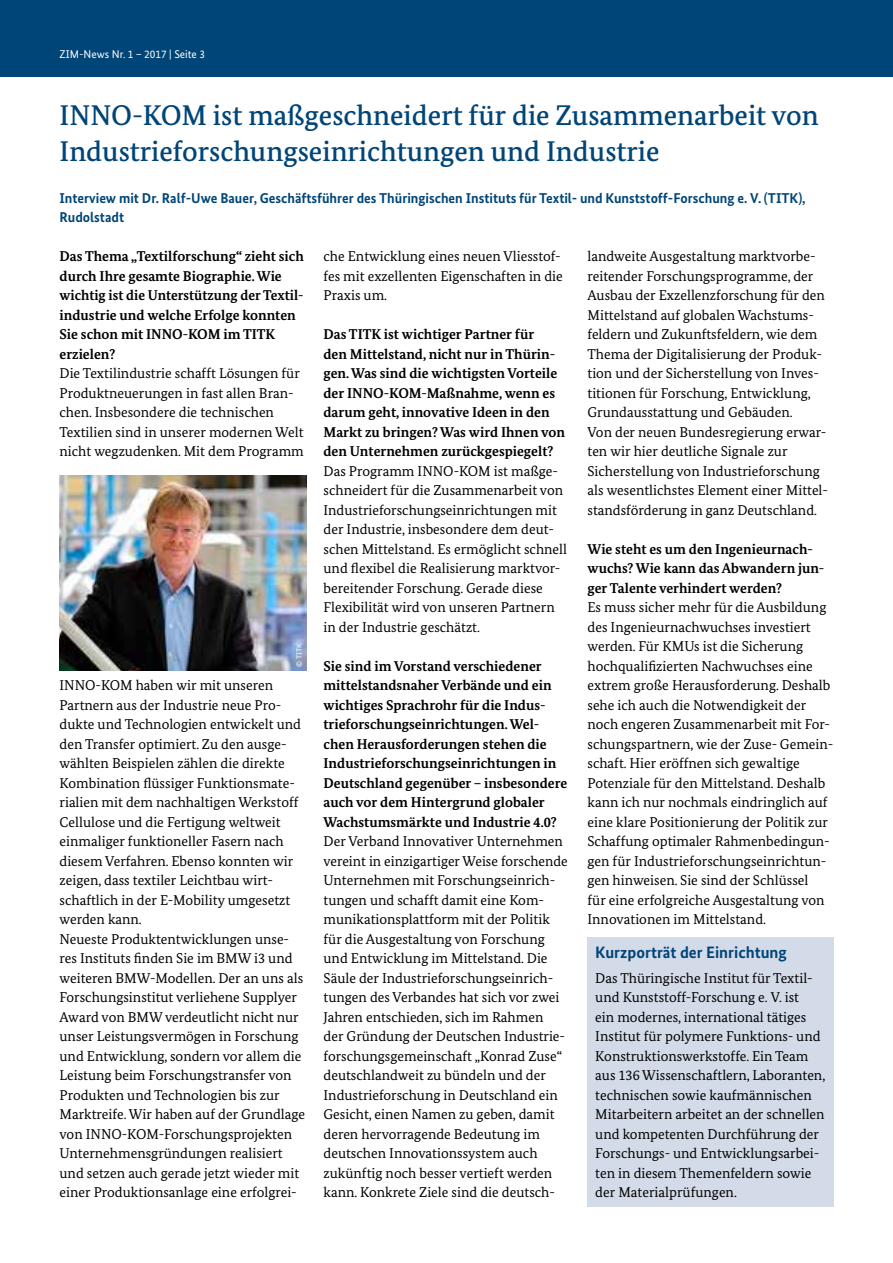
<style>
.page{position:relative;width:893px;height:1263px;background:#fff}
.page>*{position:absolute;margin:0;border:0;box-sizing:border-box;transform-origin:0 0}
.t1{font:500 28.5px/36px "Bundes Serif";color:#004578}
.t2{font:700 16.5px "Bundes Sans";color:#004578}
.t3{font:14.25px/19.5px "Bundes Serif";color:#000}
.t4{font:700 14.25px/19.5px "Bundes Serif";color:#000}
.t5{font:700 14.25px/19.5px "Bundes Sans";color:#004578}
.t6{font:11.25px "Bundes Sans";color:#fff}
.t7{font:7.5px "Bundes Sans";color:#fff}
</style>
<div class="page">
<div style="left:0;top:0;width:893px;height:77px;background:#004578"></div>
<img style="left:60px;top:476px;width:246px;height:195px">
<div style="left:587px;top:937px;width:246px;height:269px;background:#d4dbe8"></div>
<p class="t6" style="left:60px;top:47px;width:147px">ZIM-News Nr. 1 – 2017 | Seite 3</p>
<h1 class="t1" style="left:60px;top:97px;width:761px">INNO-KOM ist maßgeschneidert für die Zusammenarbeit von<br>Industrieforschungseinrichtungen und Industrie</h1>
<p class="t5" style="left:60px;top:188px;width:748px">Interview mit Dr. Ralf-Uwe Bauer, Geschäftsführer des Thüringischen Instituts für Textil- und Kunststoff-Forschung e. V. (TITK),<br>Rudolstadt</p>
<p class="t4" style="left:60px;top:246px;width:246px">Das Thema „Textilforschung“ zieht sich durch Ihre gesamte Biographie. Wie wichtig ist die Unterstützung der Textil&shy;industrie und welche Erfolge konnten<br>Sie schon mit INNO-KOM im TITK erzielen?</p>
<p class="t3" style="left:60px;top:363px;width:246px">Die Textilindustrie schafft Lösungen für Produktneuerungen in fast allen Bran&shy;chen. Insbesondere die technischen Textilien sind in unserer modernen Welt nicht wegzudenken. Mit dem Programm</p>
<p class="t3" style="left:323px;top:246px;width:241px">che Entwicklung eines neuen Vliesstof&shy;fes mit exzellenten Eigenschaften in die<br>Praxis um.</p>
<p class="t4" style="left:323px;top:324px;width:243px">Das TITK ist wichtiger Partner für<br>den Mittelstand, nicht nur in Thürin&shy;gen. Was sind die wichtigsten Vorteile der INNO-KOM-Maßnahme, wenn es darum geht, innovative Ideen in den Markt zu bringen? Was wird Ihnen von den Unternehmen zurückgespiegelt?</p>
<p class="t3" style="left:323px;top:461px;width:245px">Das Programm INNO-KOM ist maßge&shy;schneidert für die Zusammenarbeit von Industrieforschungseinrichtungen mit der Industrie, insbesondere dem deut&shy;schen Mittelstand. Es ermöglicht schnell und flexibel die Realisierung marktvor&shy;bereitender Forschung. Gerade diese Flexibilität wird von unseren Partnern in der Industrie geschätzt.</p>
<p class="t4" style="left:323px;top:656px;width:245px">Sie sind im Vorstand verschiedener mittelstandsnaher Verbände und ein wichtiges Sprachrohr für die Indus&shy;trieforschungseinrichtungen. Wel&shy;chen Herausforderungen stehen die Industrieforschungseinrichtungen in Deutschland gegenüber – insbesondere auch vor dem Hintergrund globaler Wachstumsmärkte und Industrie 4.0?</p>
<p class="t3" style="left:323px;top:831px;width:246px">Der Verband Innovativer Unternehmen vereint in einzigartiger Weise forschende Unternehmen mit Forschungseinrich&shy;tungen und schafft damit eine Kom&shy;munikationsplattform mit der Politik für die Ausgestaltung von Forschung und Entwicklung im Mittelstand. Die Säule der Industrieforschungseinrich&shy;tungen des Verbandes hat sich vor zwei Jahren entschieden, sich im Rahmen<br>der Gründung der Deutschen Industrie&shy;forschungsgemeinschaft „Konrad Zuse“ deutschlandweit zu bündeln und der Industrieforschung in Deutschland ein Gesicht, einen Namen zu geben, damit deren hervorragende Bedeutung im deutschen Innovationssystem auch zukünftig noch besser vertieft werden kann. Konkrete Ziele sind die deutsch-</p>
<p class="t3" style="left:587px;top:246px;width:242px">landweite Ausgestaltung marktvorbe&shy;reitender Forschungsprogramme, der Ausbau der Exzellenzforschung für den Mittelstand auf globalen Wachstums&shy;feldern und Zukunftsfeldern, wie dem Thema der Digitalisierung der Produk&shy;tion und der Sicherstellung von Inves&shy;titionen für Forschung, Entwicklung, Grundausstattung und Gebäuden.<br>Von der neuen Bundesregierung erwar&shy;ten wir hier deutliche Signale zur Sicherstellung von Industrieforschung als wesentlichstes Element einer Mittel&shy;standsförderung in ganz Deutschland.</p>
<p class="t4" style="left:587px;top:539px;width:238px">Wie steht es um den Ingenieurnach&shy;wuchs? Wie kann das Abwandern jun&shy;ger Talente verhindert werden?</p>
<p class="t3" style="left:587px;top:597px;width:247px">Es muss sicher mehr für die Ausbildung des Ingenieurnachwuchses investiert werden. Für KMUs ist die Sicherung hochqualifizierten Nachwuchses eine extrem große Herausforderung. Deshalb sehe ich auch die Notwendigkeit der noch engeren Zusammenarbeit mit For&shy;schungspartnern, wie der Zuse- Gemein&shy;schaft. Hier eröffnen sich gewaltige Potenziale für den Mittelstand. Deshalb kann ich nur nochmals eindringlich auf eine klare Positionierung der Politik zur Schaffung optimaler Rahmenbedingun&shy;gen für Industrieforschungseinrichtun&shy;gen hinweisen. Sie sind der Schlüssel<br>für eine erfolgreiche Ausgestaltung von Innovationen im Mittelstand.</p>
<p class="t2" style="left:595px;top:942px;width:193px">Kurzporträt der Einrichtung</p>
<p class="t3" style="left:595px;top:968px;width:231px">Das Thüringische Institut für Textil&shy;und Kunststoff-Forschung e. V. ist<br>ein modernes, international tätiges Institut für polymere Funktions- und Konstruktionswerkstoffe. Ein Team aus 136 Wissenschaftlern, Laboranten, technischen sowie kaufmännischen Mitarbeitern arbeitet an der schnellen und kompetenten Durchführung der Forschungs- und Entwicklungsarbei&shy;ten in diesem Themenfeldern sowie der Materialprüfungen.</p>
<p class="t7" style="left:295px;top:666px;width:24px;rotate:-90deg">© TITK</p>
<p class="t3" style="left:60px;top:675px;width:247px">INNO-KOM haben wir mit unseren Partnern aus der Industrie neue Pro&shy;dukte und Technologien entwickelt und den Transfer optimiert. Zu den ausge&shy;wählten Beispielen zählen die direkte Kombination flüssiger Funktionsmate&shy;rialien mit dem nachhaltigen Werkstoff Cellulose und die Fertigung weltweit einmaliger funktioneller Fasern nach diesem Verfahren. Ebenso konnten wir zeigen, dass textiler Leichtbau wirt&shy;schaftlich in der E-Mobility umgesetzt werden kann.<br>Neueste Produktentwicklungen unse&shy;res Instituts finden Sie im BMW i3 und weiteren BMW-Modellen. Der an uns als Forschungsinstitut verliehene Supplyer Award von BMW verdeutlicht nicht nur unser Leistungsvermögen in Forschung und Entwicklung, sondern vor allem die Leistung beim Forschungstransfer von Produkten und Technologien bis zur Marktreife. Wir haben auf der Grundlage von INNO-KOM-Forschungsprojekten Unternehmensgründungen realisiert und setzen auch gerade jetzt wieder mit einer Produktionsanlage eine erfolgrei-</p>
</div>
